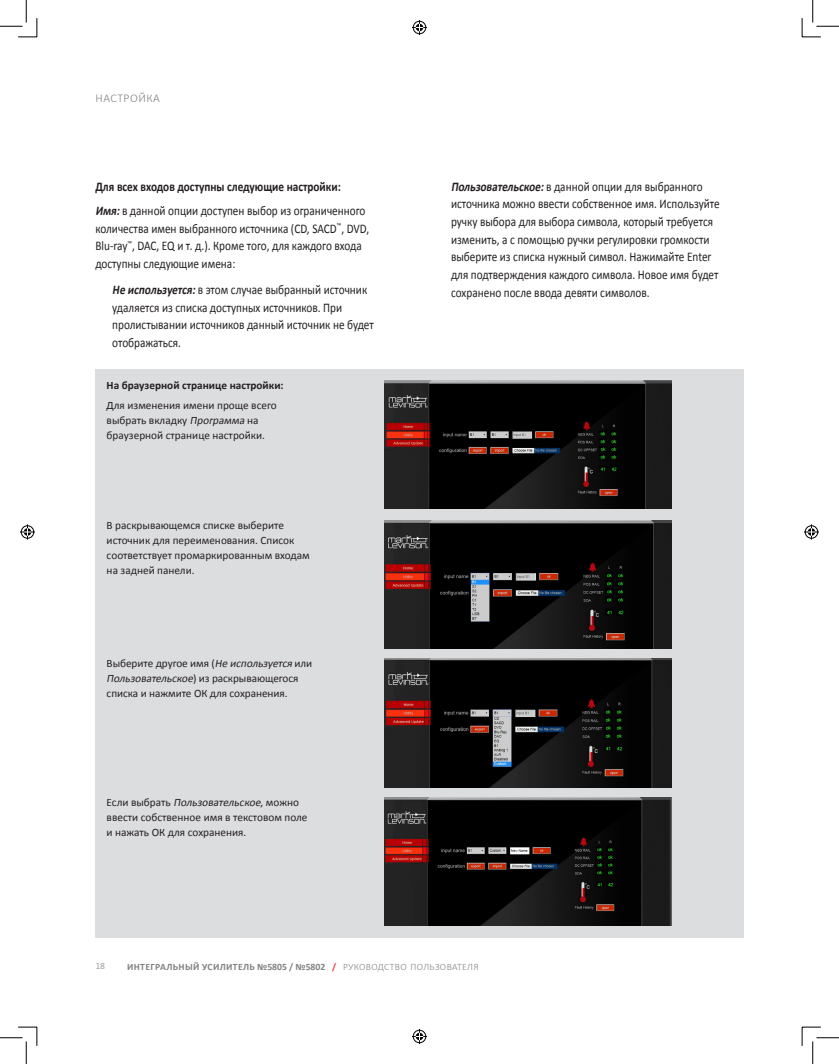
<style>
.page{position:relative;width:839px;height:1064px;background:#fff}
.page>*{position:absolute;margin:0;border:0;box-sizing:border-box;transform-origin:0 0}
.t1{font:13.25px/17.6px "Calibri";color:#231f20;scale:.85 1}
.t2{font:700 13.25px/24.2px "Calibri";color:#231f20;scale:.85 1}
.t3{font:300 11.88px "Calibri";letter-spacing:.04em;color:#808285}
.t4{font:11.25px/15px "Calibri";color:#231f20}
.t5{font:700 11.25px "Calibri";color:#231f20}
.t6{font:700 9.75px "Calibri";letter-spacing:.04em;color:#808285}
.t7{font:300 9.75px "Calibri";color:#808285}
.s1{font-style:italic}
.s2{font-weight:400}
.s3{font-weight:700;font-style:italic}
.s4{color:#ee3a41}
.s5{font-weight:300}
</style>
<div class="page">
<div style="left:95px;top:369px;width:648px;height:568px;background:#dcdddf"></div>
<img style="left:384px;top:380px;width:287px;height:128px">
<img style="left:384px;top:521px;width:287px;height:128px">
<img style="left:384px;top:659px;width:287px;height:128px">
<img style="left:384px;top:797px;width:287px;height:128px">
<svg style="left:0;top:0;width:38px;height:38px"></svg>
<svg style="left:0;top:1026px;width:38px;height:38px"></svg>
<svg style="left:801px;top:0;width:38px;height:38px"></svg>
<svg style="left:801px;top:1026px;width:38px;height:38px"></svg>
<svg style="left:412px;top:20px;width:15px;height:15px"></svg>
<svg style="left:412px;top:1029px;width:15px;height:15px"></svg>
<svg style="left:20px;top:524px;width:15px;height:15px"></svg>
<svg style="left:804px;top:524px;width:15px;height:15px"></svg>
<p class="t3" style="left:96px;top:91px;width:66px">НАСТРОЙКА</p>
<p class="t2" style="left:95px;top:174px;width:319px">Для всех входов доступны следующие настройки:<br><span class="s1">Имя:</span><span class="s2">в данной опции доступен выбор из ограниченного</span></p>
<p class="t1" style="left:95px;top:219px;width:324px">количества имен выбранного источника (CD, SACD<sup>™</sup>, DVD,<br>Blu-ray<sup>™</sup>, DAC, EQ и т. д.). Кроме того, для каждого входа доступны следующие имена:</p>
<p class="t1" style="left:112px;top:281px;width:309px"><span class="s3">Неиспользуется:</span>в этом случае выбранный источник удаляется из списка доступных источников. При пролистывании источников данный источник не будет отображаться.</p>
<p class="t5" style="left:107px;top:378px;width:179px">На браузерной странице настройки:</p>
<p class="t4" style="left:107px;top:398px;width:172px">Для изменения имени проще всего выбрать вкладку <span class="s1">Программа</span> на браузерной странице настройки.</p>
<p class="t4" style="left:107px;top:518px;width:205px">В раскрывающемся списке выберите источник для переименования. Список соответствует промаркированным входам на задней панели.</p>
<p class="t4" style="left:107px;top:656px;width:207px">Выберите другое имя (<span class="s1">Не используется</span> или<br><span class="s1">Пользовательское</span>) и з р а с к р ы в а ю ще го ся списка и нажмите ОК для сохранения.</p>
<p class="t4" style="left:107px;top:794px;width:202px">Е сл и в ы б р а т ь <span class="s1">Пользовательское</span>, м ож н о ввести собственное имя в текстовом поле и нажать ОК для сохранения.</p>
<p class="t1" style="left:451px;top:178px;width:318px"><span class="s3">Пользовательское:</span>в данной опции для выбранного источника можно ввести собственное имя. Используйте ручку выбора для выбора символа, который требуется изменить, а с помощью ручки регулировки громкости выберите из списка нужный символ. Нажимайте Enter для подтверждения каждого символа. Новое имя будет сохранено после ввода девяти символов.</p>
<p class="t7" style="left:95px;top:959px;width:11px">18</p>
<p class="t6" style="left:127px;top:960px;width:353px">ИНТЕГРАЛЬНЫЙ УСИЛИТЕЛЬ №5805 / №5802 <span class="s4">/</span> <span class="s5">РУКОВОДСТВО ПОЛЬЗОВАТЕЛЯ</span></p>
</div>
